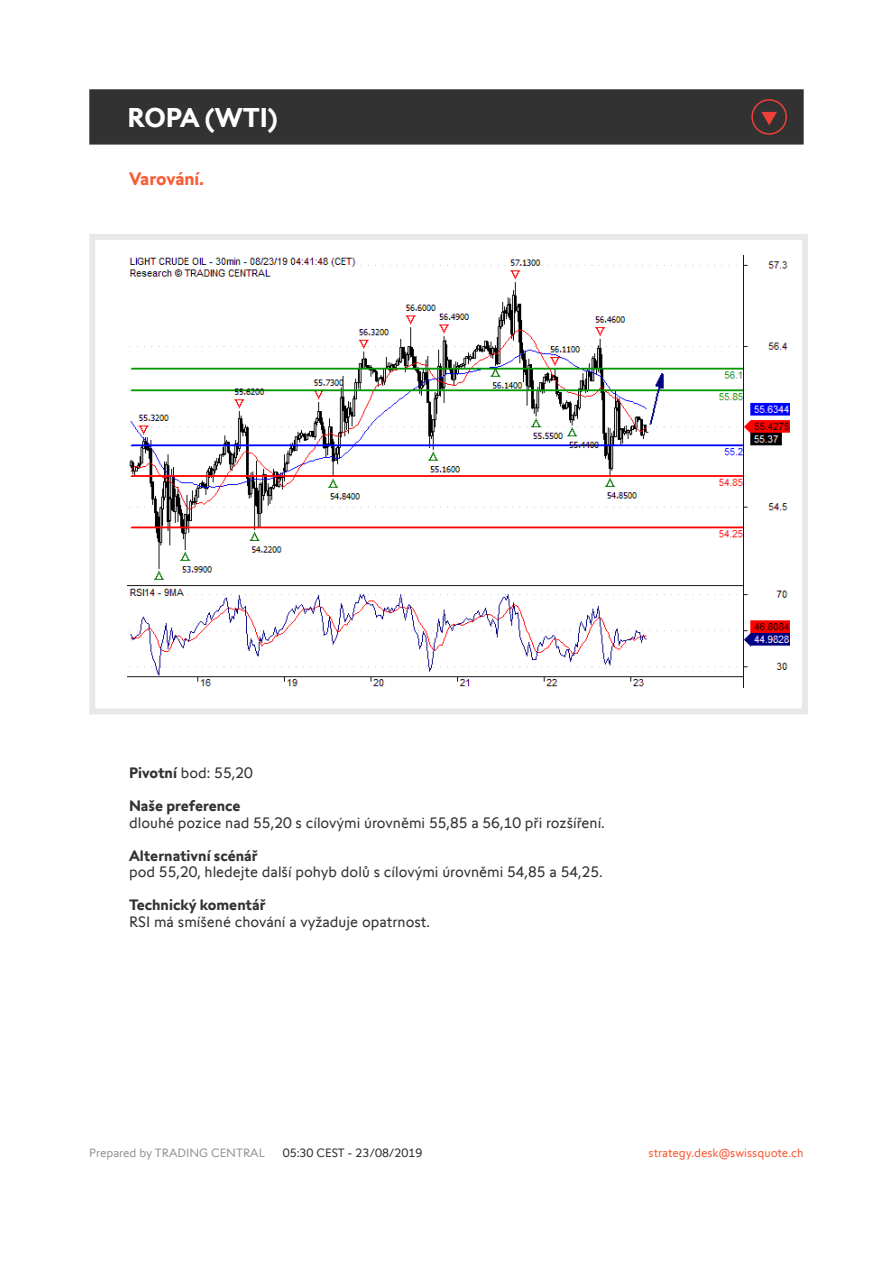
<style>
.page{position:relative;width:893px;height:1263px;background:#fff}
.page>*{position:absolute;margin:0;border:0;box-sizing:border-box;transform-origin:0 0}
.t1{font:700 27px "Swissquote CT";color:#fff}
.t2{font:700 18px "Swissquote CT";letter-spacing:-.005em;color:#fa5b35}
.t3{font:15px "Swissquote CT";color:#323232}
.t4{font:700 15px "Swissquote CT";color:#323232}
.t5{font:12px "Swissquote CT";color:#fa5b35}
.t6{font:12px "Swissquote CT";color:#939598}
.t7{font:12px "Swissquote CT";color:#323232}
.s1{font-weight:700}
</style>
<div class="page">
<div style="left:89px;top:234px;width:719px;height:480px;border:6px solid #e9e8e7"></div>
<div style="left:89px;top:89px;width:715px;height:56px;background:#323232;border:2px solid #323232"></div>
<img style="left:128px;top:255px;width:661px;height:432px">
<svg style="left:751px;top:99px;width:36px;height:36px"></svg>
<h1 class="t1" style="left:128px;top:101px;width:152px">ROPA (WTI)</h1>
<p class="t2" style="left:129px;top:168px;width:77px">Varování.</p>
<p class="t3" style="left:129px;top:764px;width:125px"><span class="s1">Pivotní</span> bod: 55,20</p>
<p class="t4" style="left:129px;top:797px;width:113px">Naše preference</p>
<p class="t3" style="left:129px;top:814px;width:477px">dlouhé pozice nad 55,20 s cílovými úrovněmi 55,85 a 56,10 při rozšíření.</p>
<p class="t4" style="left:129px;top:846px;width:130px">Alternativní scénář</p>
<p class="t3" style="left:129px;top:863px;width:475px">pod 55,20, hledejte další pohyb dolů s cílovými úrovněmi 54,85 a 54,25.</p>
<p class="t4" style="left:129px;top:896px;width:138px">Technický komentář</p>
<p class="t3" style="left:129px;top:913px;width:303px">RSI má smíšené chování a vyžaduje opatrnost.</p>
<p class="t6" style="left:89px;top:1145px;width:177px">Prepared by TRADING CENTRAL</p>
<p class="t7" style="left:283px;top:1145px;width:141px">05:30 CEST - 23/08/2019</p>
<p class="t5" style="left:649px;top:1145px;width:157px">strategy.desk@swissquote.ch</p>
</div>
